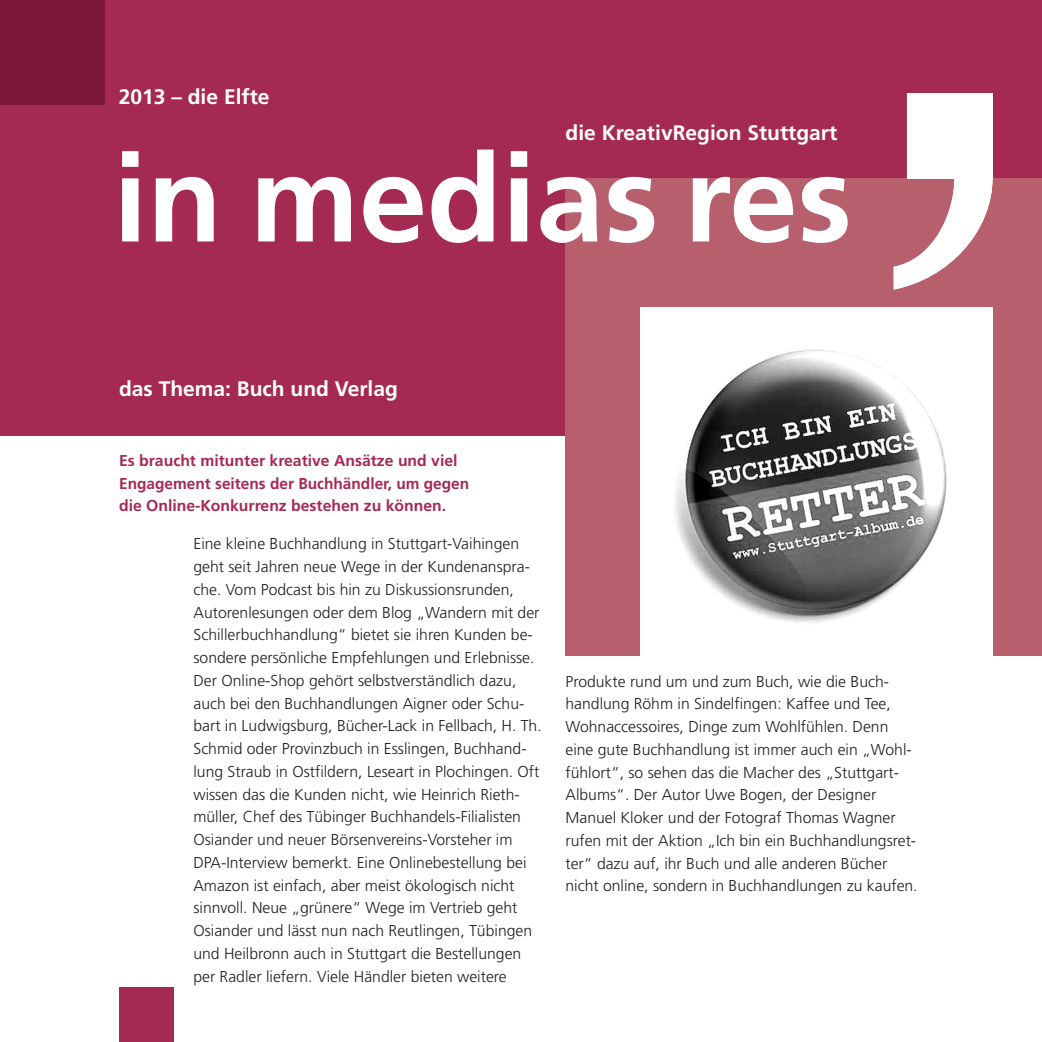
<style>
.page{position:relative;width:1042px;height:1042px;background:#fff}
.page>*{position:absolute;margin:0;border:0;box-sizing:border-box;transform-origin:0 0}
.t1{font:700 122.5px "Frutiger";color:#fff}
.t2{font:700 21px "Frutiger";color:#fff}
.t3{font:300 15.75px/22.8px "Frutiger";color:#231f20}
.t4{font:700 15.75px/22.8px "Frutiger";color:#a52a51}
</style>
<div class="page">
<div style="left:0;top:0;width:1042px;height:435px;background:#a52a51"></div>
<div style="left:566px;top:178px;width:476px;height:478px;background:#b75f6d"></div>
<div style="left:119px;top:987px;width:55px;height:55px;background:#a52a51"></div>
<svg style="left:893px;top:93px;width:99px;height:197px"></svg>
<div style="left:0;top:0;width:105px;height:105px;background:#7c183a"></div>
<div style="left:640px;top:307px;width:352px;height:355px;background:#fff"></div>
<img style="left:674px;top:349px;width:273px;height:274px">
<h2 class="t2" style="left:119px;top:88px;width:152px">2013 – die Elfte</h2>
<h2 class="t2" style="left:566px;top:124px;width:273px">die KreativRegion Stuttgart</h2>
<h1 class="t1" style="left:113px;top:150px;width:740px">in medias res</h1>
<h2 class="t2" style="left:119px;top:380px;width:280px">das Thema: Buch und Verlag</h2>
<p class="t4" style="left:119px;top:450px;width:352px">Es braucht mitunter kreative Ansätze und viel<br>Engagement seitens der Buchhändler, um gegen die Online-Konkurrenz bestehen zu können.</p>
<p class="t3" style="left:193px;top:534px;width:350px">Eine kleine Buchhandlung in Stuttgart-Vaihingen geht seit Jahren neue Wege in der Kundenanspra&shy;che. Vom Podcast bis hin zu Diskussionsrunden, Autorenlesungen oder dem Blog „Wandern mit der Schillerbuchhandlung“ bietet sie ihren Kunden be&shy;sondere persönliche Empfehlungen und Erlebnisse.<br>Der Online-Shop gehört selbstverständlich dazu, auch bei den Buchhandlungen Aigner oder Schu&shy;bart in Ludwigsburg, Bücher-Lack in Fellbach, H. Th.<br>Schmid oder Provinzbuch in Esslingen, Buchhand&shy;lung Straub in Ostfildern, Leseart in Plochingen. Oft wissen das die Kunden nicht, wie Heinrich Rieth&shy;müller, Chef des Tübinger Buchhandels-Filialisten Osiander und neuer Börsenvereins-Vorsteher im DPA-Interview bemerkt. Eine Onlinebestellung bei Amazon ist einfach, aber meist ökologisch nicht sinnvoll. Neue „grünere“ Wege im Vertrieb geht Osiander und lässt nun nach Reutlingen, Tübingen und Heilbronn auch in Stuttgart die Bestellungen per Radler liefern. Viele Händler bieten weitere</p>
<p class="t3" style="left:565px;top:671px;width:354px">Produkte rund um und zum Buch, wie die Buch&shy;handlung Röhm in Sindelfingen: Kaffee und Tee, Wohnaccessoires, Dinge zum Wohlfühlen. Denn eine gute Buchhandlung ist immer auch ein „Wohl&shy;fühlort“, so sehen das die Macher des „Stuttgart-Albums“. Der Autor Uwe Bogen, der Designer Manuel Kloker und der Fotograf Thomas Wagner rufen mit der Aktion „Ich bin ein Buchhandlungsret&shy;ter“ dazu auf, ihr Buch und alle anderen Bücher nicht online, sondern in Buchhandlungen zu kaufen.</p>
</div>
